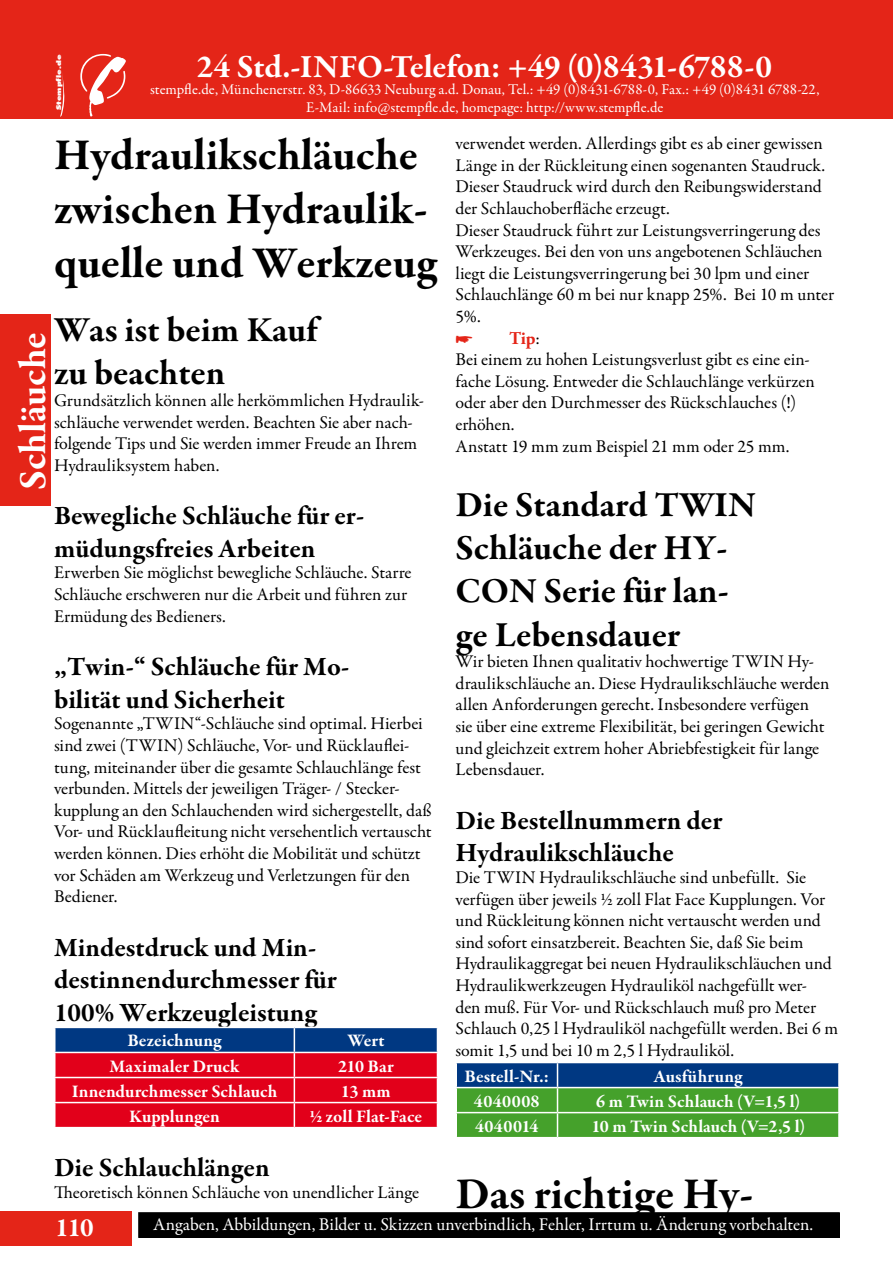
<style>
.page{position:relative;width:893px;height:1263px;background:#fff}
.page>*{position:absolute;margin:0;border:0;box-sizing:border-box;transform-origin:0 0}
.t1{font:700 45px/54px "Garamond Premr Pro";color:#000}
.t2{font:700 39px "Garamond Premr Pro";letter-spacing:-.005em;color:#fff}
.t3{font:700 36px/43.2px "Garamond Premr Pro";color:#000}
.t4{font:700 33px "Garamond Premr Pro";letter-spacing:-.005em;color:#fff}
.t5{font:700 27px/32.4px "Garamond Premr Pro";color:#000}
.t6{font:700 27px "Garamond Premr Pro";color:#fff}
.t7{font:18px/21.6px "Garamond Premr Pro";letter-spacing:-.005em;color:#000}
.t8{font:700 18px "Garamond Premr Pro";letter-spacing:.005em;color:#fff}
.t9{font:18px "Garamond Premr Pro";letter-spacing:-.005em;color:#fff}
.t10{font:700 18px "Garamond Premr Pro";letter-spacing:.025em;color:#fff}
.t11{font:700 18px "Adobe Garamond Pro";color:#e42518}
.t12{font:15px/18px "Garamond Premr Pro";color:#fff;text-align:center}
.t13{font:900 6.6px "Futura BT";color:#fff;scale:1.31 1}
.s1{font-family:"Garamond Premr Pro";font-weight:400;color:#000}
</style>
<div class="page">
<div style="left:0;top:0;width:893px;height:119px;background:#e42518"></div>
<div style="left:0;top:1212px;width:132px;height:34px;background:#e42518"></div>
<div style="left:0;top:315px;width:51px;height:191px;background:#e42518"></div>
<svg style="left:60px;top:74px;width:4px;height:43px"></svg>
<div style="left:139px;top:1213px;width:700px;height:24px;background:#000"></div>
<div style="left:138px;top:1212px;width:702px;height:26px;border:2px solid #000"></div>
<svg style="left:55px;top:1027px;width:383px;height:100px;background:#af1d41"></svg>
<svg style="left:456px;top:1062px;width:383px;height:75px;background:#3b8654"></svg>
<hr style="left:838px;top:1113px;width:2px;height:24px;background:#fff">
<p class="t13" style="left:55px;top:110px;width:44px;rotate:-90deg">Stempfle.de</p>
<h3 class="t4" style="left:197px;top:46px;width:577px">24 Std.-INFO-Telefon: +49 (0)8431-6788-0</h3>
<p class="t12" style="left:150px;top:80px;width:671px">stempfle.de, Münchenerstr. 83, D-86633 Neuburg a.d. Donau, Tel.: +49 (0)8431-6788-0, Fax.: +49 (0)8431 6788-22,<br>E-Mail: info@stempfle.de, homepage: http://www.stempfle.de</p>
<p class="t7" style="left:455px;top:133px;width:380px">verwendet werden. Allerdings gibt es ab einer gewissen Länge in der Rückleitung einen sogenanten Staudruck.<br>Dieser Staudruck wird durch den Reibungswiderstand der Schlauchoberfläche erzeugt.<br>Dieser Staudruck führt zur Leistungsverringerung des Werkzeuges. Bei den von uns angebotenen Schläuchen liegt die Leistungsverringerung bei 30 lpm und einer Schlauchlänge 60 m bei nur knapp 25%. Bei 10 m unter 5%.</p>
<p class="t11" style="left:509px;top:327px;width:32px">Tip<span class="s1">:</span></p>
<p class="t7" style="left:455px;top:349px;width:361px">Bei einem zu hohen Leistungsverlust gibt es eine ein&shy;fache Lösung. Entweder die Schlauchlänge verkürzen oder aber den Durchmesser des Rückschlauches (!) erhöhen.<br>Anstatt 19 mm zum Beispiel 21 mm oder 25 mm.</p>
<h3 class="t3" style="left:455px;top:484px;width:302px">Die Standard TWIN<br>Schläuche der HY-<br>CON Serie für lan&shy;ge Lebensdauer</h3>
<p class="t7" style="left:455px;top:651px;width:375px">Wir bieten Ihnen qualitativ hochwertige TWIN Hy&shy;draulikschläuche an. Diese Hydraulikschläuche werden allen Anforderungen gerecht. Insbesondere verfügen sie über eine extreme Flexibilität, bei geringen Gewicht und gleichzeit extrem hoher Abriebfestigkeit für lange Lebensdauer.</p>
<h3 class="t5" style="left:455px;top:805px;width:268px">Die Bestellnummern der<br>Hydraulikschläuche</h3>
<p class="t7" style="left:455px;top:867px;width:384px">Die TWIN Hydraulikschläuche sind unbefüllt. Sie verfügen über jeweils ½ zoll Flat Face Kupplungen. Vor und Rückleitung können nicht vertauscht werden und sind sofort einsatzbereit. Beachten Sie, daß Sie beim Hydraulikaggregat bei neuen Hydraulikschläuchen und Hydraulikwerkzeugen Hydrauliköl nachgefüllt wer-<br>den muß. Für Vor- und Rückschlauch muß pro Meter Schlauch 0,25 l Hydrauliköl nachgefüllt werden. Bei 6 m somit 1,5 und bei 10 m 2,5 l Hydrauliköl.</p>
<p class="t8" style="left:464px;top:1065px;width:86px">Bestell-Nr.:</p>
<p class="t8" style="left:654px;top:1065px;width:91px">Ausführung</p>
<p class="t10" style="left:474px;top:1090px;width:68px">4040008</p>
<p class="t8" style="left:596px;top:1090px;width:205px">6 m Twin Schlauch (V=1,5 l)</p>
<p class="t8" style="left:475px;top:1115px;width:65px">4040014</p>
<p class="t8" style="left:591px;top:1115px;width:215px">10 m Twin Schlauch (V=2 ,5 l)</p>
<h1 class="t1" style="left:54px;top:128px;width:385px">Hydraulikschläuche zwischen Hydraulik&shy;quelle und Werkzeug</h1>
<h3 class="t3" style="left:54px;top:309px;width:265px">Was ist beim Kauf zu beachten</h3>
<p class="t7" style="left:54px;top:390px;width:371px">Grundsätzlich können alle herkömmlichen Hydraulik&shy;schläuche verwendet werden. Beachten Sie aber nach&shy;folgende Tips und Sie werden immer Freude an Ihrem Hydrauliksystem haben.</p>
<h3 class="t5" style="left:54px;top:500px;width:312px">Bewegliche Schläuche für er&shy;müdungsfreies Arbeiten</h3>
<p class="t7" style="left:54px;top:562px;width:359px">Erwerben Sie möglichst bewegliche Schläuche. Starre<br>Schläuche erschweren nur die Arbeit und führen zur<br>Ermüdung des Bedieners.</p>
<h3 class="t5" style="left:54px;top:651px;width:297px">„Twin-“ Schläuche für Mo&shy;bilität und Sicherheit</h3>
<p class="t7" style="left:54px;top:713px;width:379px">Sogenannte „TWIN“-Schläuche sind optimal. Hierbei sind zwei (TWIN) Schläuche, Vor- und Rücklauflei&shy;tung, miteinander über die gesamte Schlauchlänge fest verbunden. Mittels der jeweiligen Träger- / Stecker&shy;kupplung an den Schlauchenden wird sichergestellt, daß Vor- und Rücklaufleitung nicht versehentlich vertauscht werden können. Dies erhöht die Mobilität und schützt vor Schäden am Werkzeug und Verletzungen für den Bediener.</p>
<h3 class="t5" style="left:54px;top:931px;width:284px">Mindestdruck und Min&shy;destinnendurchmesser für<br>100% Werkzeugleistung</h3>
<p class="t8" style="left:127px;top:1030px;width:96px">Bezeichnung</p>
<p class="t8" style="left:347px;top:1030px;width:39px">Wert</p>
<p class="t8" style="left:110px;top:1055px;width:131px">Maximaler Druck</p>
<p class="t8" style="left:338px;top:1055px;width:57px">210 Bar</p>
<p class="t8" style="left:72px;top:1080px;width:207px">Innendurchmesser Schlauch</p>
<p class="t8" style="left:341px;top:1080px;width:51px">13 mm</p>
<p class="t8" style="left:129px;top:1105px;width:92px">Kupplungen</p>
<p class="t8" style="left:310px;top:1105px;width:114px">½ zoll Flat-Face</p>
<h3 class="t5" style="left:54px;top:1152px;width:217px">Die Schlauchlängen</h3>
<p class="t7" style="left:54px;top:1181px;width:367px">Theoretisch können Schläuche von unendlicher Länge</p>
<h2 class="t2" style="left:9px;top:490px;width:160px;rotate:-90deg">Schläuche</h2>
<h1 class="t1" style="left:455px;top:1167px;width:299px">Das richtige Hy-</h1>
<p class="t9" style="left:153px;top:1214px;width:662px">Angaben, Abbildungen, Bilder u. Skizzen unverbindlich, Fehler, Irrtum u. Änderung vorbehalten.</p>
<h3 class="t6" style="left:55px;top:1211px;width:40px">110</h3>
</div>
